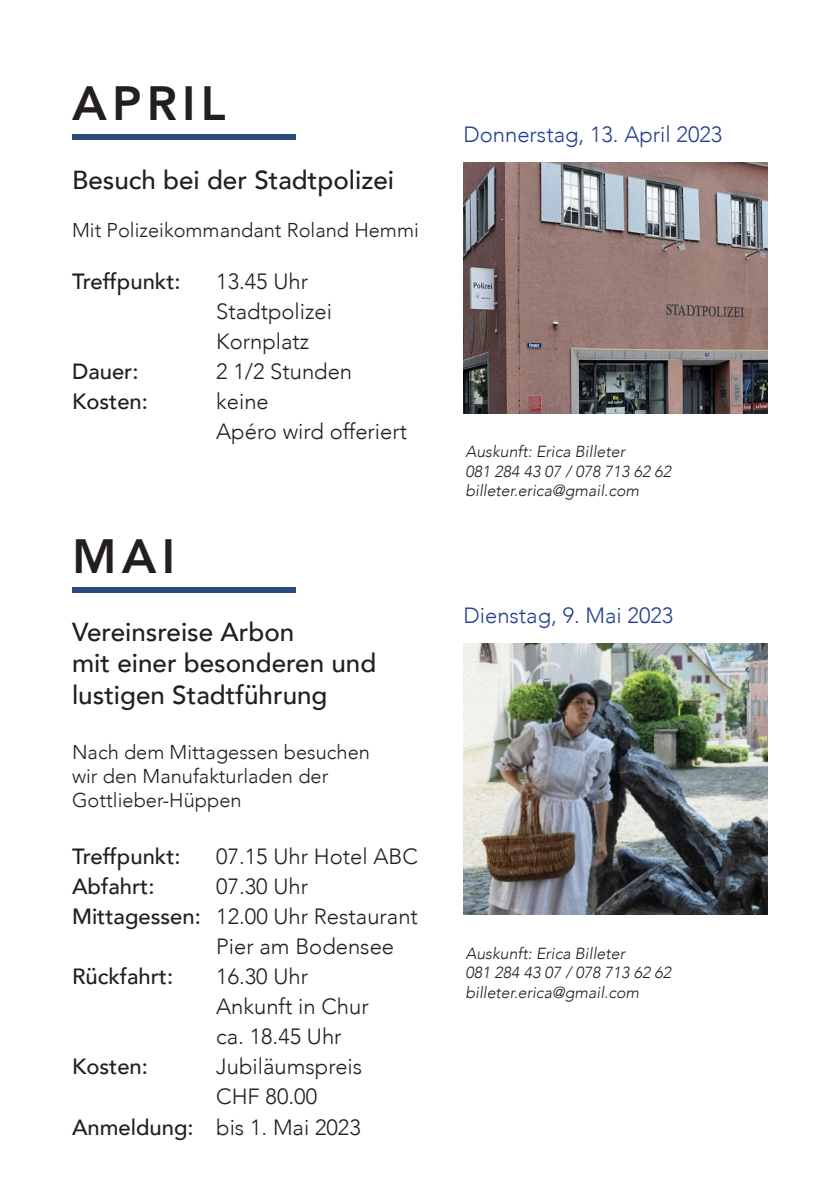
<style>
.page{position:relative;width:840px;height:1191px;background:#fff}
.page>*{position:absolute;margin:0;border:0;box-sizing:border-box;transform-origin:0 0}
.t1{font:800 48px "Avenir";letter-spacing:.11em;color:#231f20}
.t2{font:500 26px/31.2px "Avenir";color:#231f20}
.t3{font:300 22px/30px "Avenir";color:#231f20}
.t4{font:500 22px "Avenir";color:#231f20}
.t5{font:300 22px "Avenir";color:#253f8e}
.t6{font:300 20px/24px "Avenir";color:#231f20}
.t7{font:italic 300 16px "Avenir";color:#231f20}
.s1{font-weight:500}
</style>
<div class="page">
<div style="left:72px;top:134px;width:223px;height:6px;background:#2b4a7e"></div>
<div style="left:72px;top:587px;width:223px;height:5px;background:#2b4a7e"></div>
<img style="left:463px;top:643px;width:304px;height:271px">
<img style="left:463px;top:163px;width:304px;height:250px">
<p class="t1" style="left:72px;top:66px;width:155px">APRIL</p>
<p class="t2" style="left:72px;top:162px;width:323px">Besuch bei der Stadtpolizei</p>
<p class="t6" style="left:72px;top:218px;width:348px">Mit Polizeikommandant Roland Hemmi</p>
<p class="t4" style="left:72px;top:263px;width:110px">Treffpunkt:</p>
<p class="t3" style="left:216px;top:267px;width:93px">13.45 Uhr</p>
<p class="t3" style="left:216px;top:297px;width:117px">Stadtpolizei<br>Kornplatz</p>
<p class="t4" style="left:72px;top:353px;width:68px">Dauer:</p>
<p class="t3" style="left:216px;top:357px;width:137px">2 1/2 Stunden</p>
<p class="t4" style="left:72px;top:383px;width:77px">Kosten:</p>
<p class="t3" style="left:216px;top:387px;width:192px">keine<br>Apéro wird offeriert</p>
<p class="t1" style="left:72px;top:518px;width:105px">MAI</p>
<p class="t2" style="left:72px;top:615px;width:224px">Vereinsreise Arbon</p>
<p class="t2" style="left:72px;top:646px;width:305px">mit einer besonderen und lustigen Stadtführung</p>
<p class="t6" style="left:72px;top:740px;width:299px">Nach dem Mittagessen besuchen wir den Manufakturladen der<br>Gottlieber-Hüppen</p>
<p class="t4" style="left:72px;top:837px;width:110px">Treffpunkt:</p>
<p class="t3" style="left:216px;top:842px;width:203px">07.15 Uhr Hotel ABC</p>
<p class="t4" style="left:72px;top:867px;width:84px">Abfahrt:</p>
<p class="t3" style="left:216px;top:872px;width:93px">07.30 Uhr</p>
<p class="t3" style="left:216px;top:902px;width:203px;text-indent:-144px"><span class="s1">Mittagessen:</span> 12.00 Uhr Restaurant<br>Pier am Bodensee</p>
<p class="t4" style="left:72px;top:957px;width:103px">Rückfahrt:</p>
<p class="t3" style="left:216px;top:962px;width:154px">16.30 Uhr<br>Ankunft in Chur ca. 18.45 Uhr</p>
<p class="t4" style="left:72px;top:1047px;width:77px">Kosten:</p>
<p class="t3" style="left:216px;top:1052px;width:147px">Jubiläumspreis</p>
<p class="t3" style="left:216px;top:1082px;width:102px">CHF 80.00</p>
<p class="t3" style="left:72px;top:1112px;width:290px"><span class="s1">Anmeldung:</span> bis 1. Mai 2023</p>
<p class="t5" style="left:463px;top:121px;width:260px">Donnerstag, 13. April 2023</p>
<p class="t7" style="left:465px;top:442px;width:161px">Auskunft: Erica Billeter</p>
<p class="t7" style="left:465px;top:461px;width:207px">081 284 43 07 / 078 713 62 62</p>
<p class="t7" style="left:465px;top:481px;width:175px">billeter.erica@gmail.com</p>
<p class="t5" style="left:463px;top:602px;width:211px">Dienstag, 9. Mai 2023</p>
<p class="t7" style="left:465px;top:944px;width:161px">Auskunft: Erica Billeter</p>
<p class="t7" style="left:465px;top:963px;width:207px">081 284 43 07 / 078 713 62 62</p>
<p class="t7" style="left:465px;top:982px;width:175px">billeter.erica@gmail.com</p>
</div>
